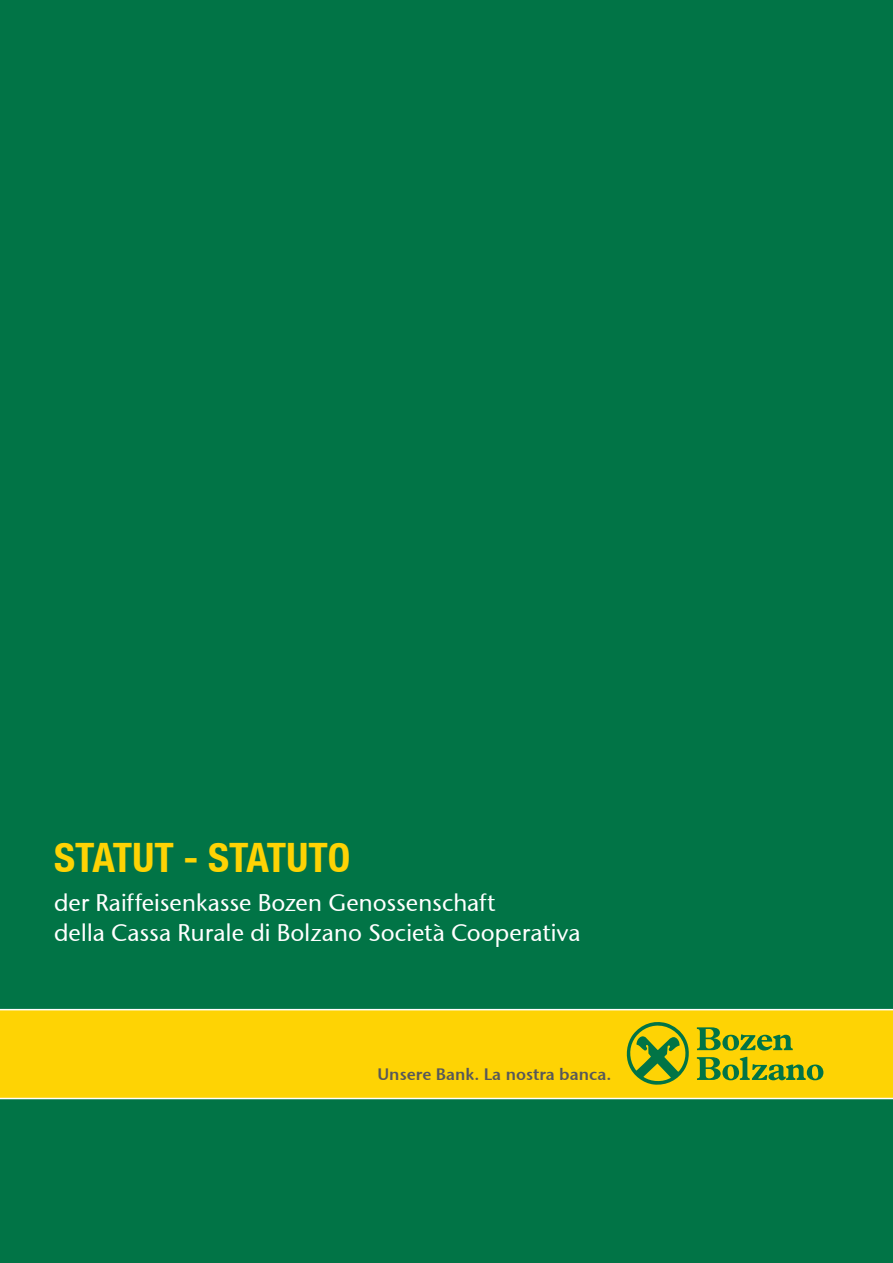
<style>
.page{position:relative;width:893px;height:1263px;background:#017446}
.page>*{position:absolute;margin:0;border:0;box-sizing:border-box;transform-origin:0 0}
.Absatz_Überschrift_F{font:700 condensed 40.5px "Helvetica Neue LT";color:#fed304}
.Absatz_Überschrift_F-2{font:24px "Stone Sans ITCTT Medium";letter-spacing:-.005em;color:#fff}
.t1{font:16.5px "Stone Sans Semi ITCTT";color:#57585a}
</style>
<div class="page">
<div style="left:0;top:1009px;width:893px;height:90px;background:#fed304"></div>
<svg style="left:625px;top:1020px;width:65px;height:66px"></svg>
<svg style="left:697px;top:1027px;width:96px;height:23px"></svg>
<svg style="left:697px;top:1057px;width:126px;height:23px"></svg>
<p class="Absatz_Überschrift_F" style="left:54px;top:833px;width:298px">STATUT - STATUTO</p>
<p class="Absatz_Überschrift_F-2" style="left:54px;top:888px;width:443px">der Raiffeisenkasse Bozen Genossenschaft</p>
<p class="Absatz_Überschrift_F-2" style="left:54px;top:918px;width:528px">della Cassa Rurale di Bolzano Società Cooperativa</p>
<p class="t1" style="left:377px;top:1064px;width:236px">Unsere Bank. La nostra banca.</p>
</div>
